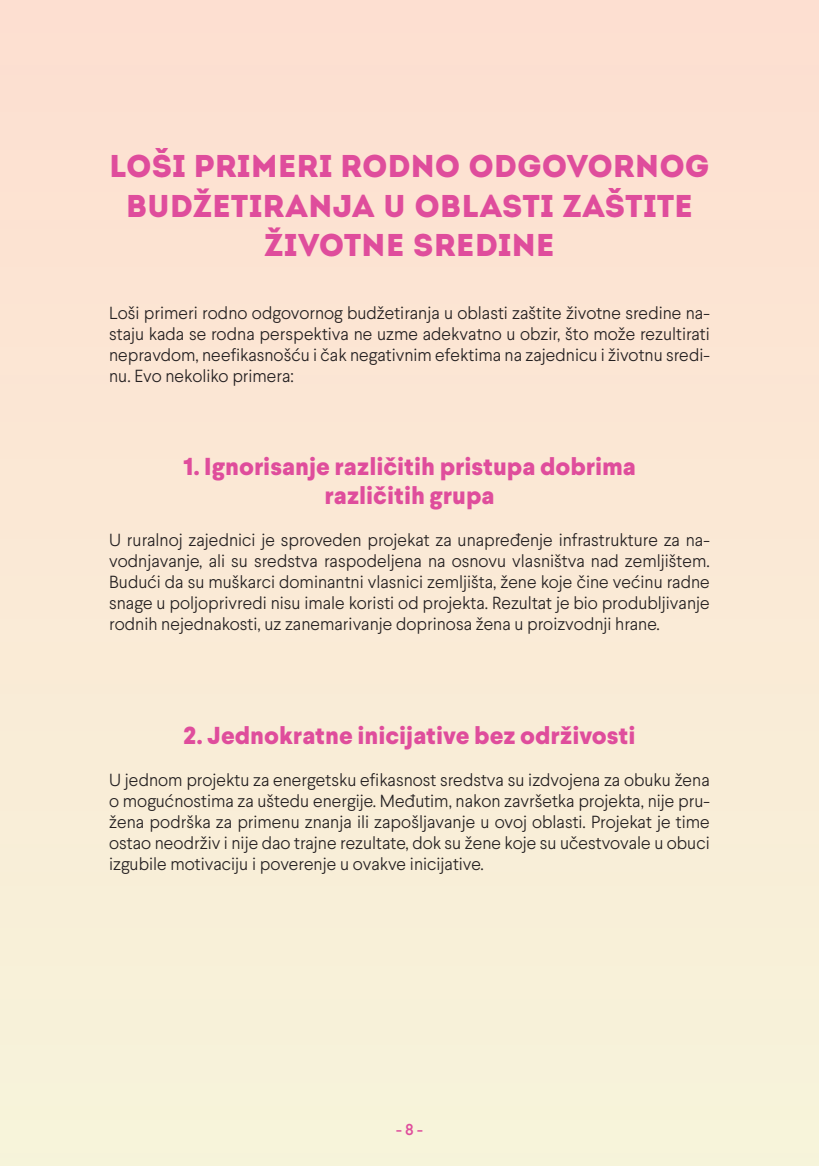
<style>
.page{position:relative;width:819px;height:1166px;background:#faead6}
.page>*{position:absolute;margin:0;border:0;box-sizing:border-box;transform-origin:0 0}
.t1{font:31.5px/39.4px "Intro";letter-spacing:-.005em;color:#df4d9c;text-align:center}
.t2{font:800 24.5px "Larsseit";color:#df4d9c}
.t3{font:300 17.5px/21px "Larsseit";color:#231f20;text-align:justify}
.t4{font:500 15.75px "Larsseit";color:#df4d9c}
</style>
<div class="page">
<p class="t1" style="left:109px;top:147px;width:602px">LOŠI PRIMERI RODNO ODGOVORNOG<br>BUDŽETIRANJA U OBLASTI ZAŠTITE<br>ŽIVOTNE SREDINE</p>
<p class="t3" style="left:109px;top:302px;width:602px">Loši primeri rodno odgovornog budžetiranja u oblasti zaštite životne sredine na&shy;staju kada se rodna perspektiva ne uzme adekvatno u obzir, što može rezultirati nepravdom, neefikasnošću i čak negativnim efektima na zajednicu i životnu sredi&shy;nu. Evo nekoliko primera:</p>
<p class="t2" style="left:183px;top:450px;width:454px">1. Ignorisanje različitih pristupa dobrima</p>
<p class="t2" style="left:324px;top:479px;width:172px">različitih grupa</p>
<p class="t3" style="left:109px;top:529px;width:602px">U ruralnoj zajednici je sproveden projekat za unapređenje infrastrukture za na&shy;vodnjavanje, ali su sredstva raspodeljena na osnovu vlasništva nad zemljištem.<br>Budući da su muškarci dominantni vlasnici zemljišta, žene koje čine većinu radne snage u poljoprivredi nisu imale koristi od projekta. Rezultat je bio produbljivanje rodnih nejednakosti, uz zanemarivanje doprinosa žena u proizvodnji hrane.</p>
<p class="t2" style="left:183px;top:719px;width:453px">2. Jednokratne inicijative bez održivosti</p>
<p class="t3" style="left:109px;top:769px;width:602px">U jednom projektu za energetsku efikasnost sredstva su izdvojena za obuku žena o mogućnostima za uštedu energije. Međutim, nakon završetka projekta, nije pru&shy;žena podrška za primenu znanja ili zapošljavanje u ovoj oblasti. Projekat je time ostao neodrživ i nije dao trajne rezultate, dok su žene koje su učestvovale u obuci izgubile motivaciju i poverenje u ovakve inicijative.</p>
<p class="t4" style="left:396px;top:1120px;width:28px">- 8 -</p>
</div>
